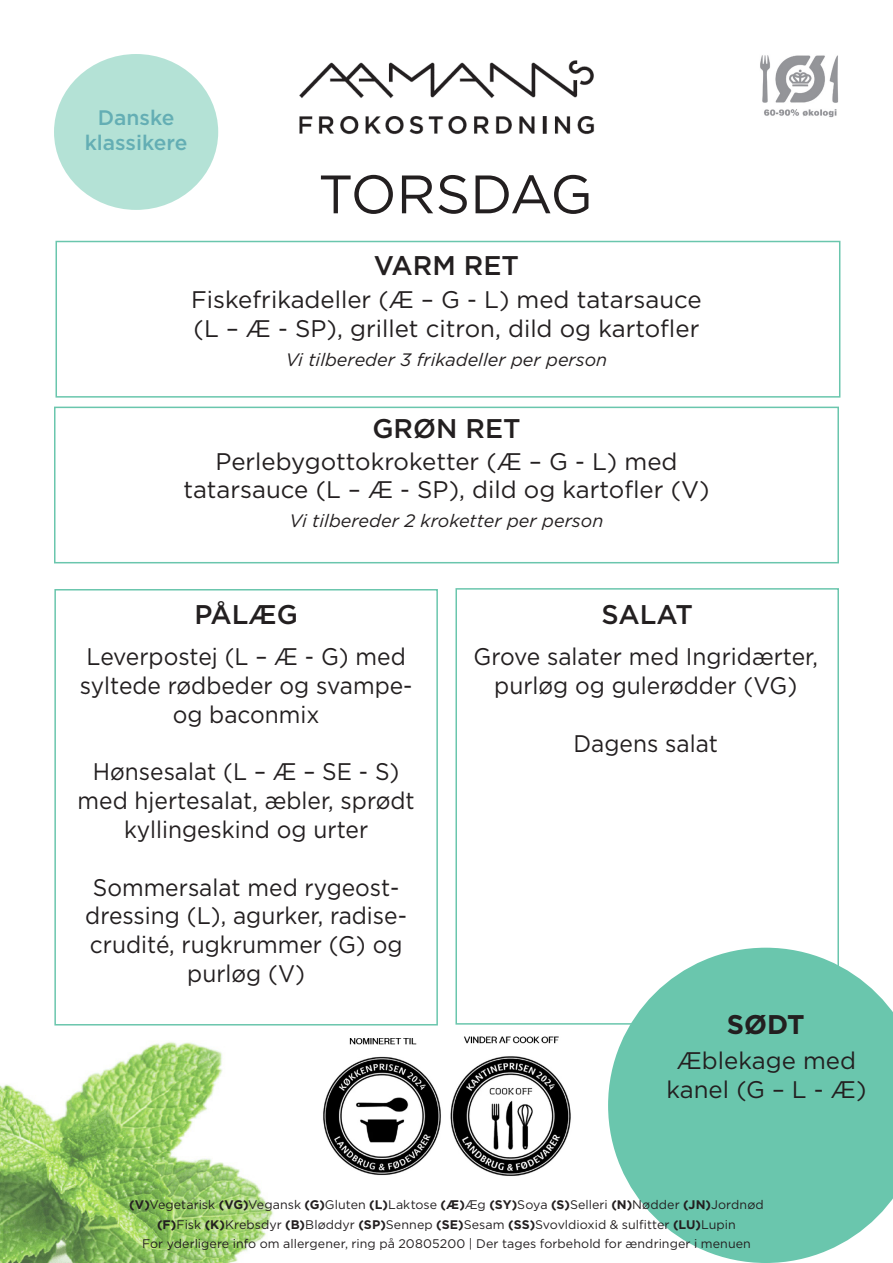
<style>
.page{position:relative;width:893px;height:1263px;background:#fff}
.page>*{position:absolute;margin:0;border:0;box-sizing:border-box;transform-origin:0 0}
.t1{font:54px "Gotham";letter-spacing:-.02em;color:#231f20}
.t2{font:500 27px "Gotham";color:#231f20}
.t3{font:700 27px "Gotham";color:#231f20}
.t4{font:24px/28.8px "Gotham";color:#231f20;text-align:center;scale:.95 1}
.t5{font:24px "Gotham";color:#231f20}
.t6{font:500 21px/25.2px "Gotham";color:#64aeb4;text-align:center}
.t7{font:italic 18px "Gotham";color:#231f20}
.t8{font:12.45px/19.5px "Gotham";letter-spacing:.005em;color:#231f20;text-align:center}
.s1{font-weight:700}
</style>
<div class="page">
<img style="left:760px;top:55px;width:78px;height:62px">
<img style="left:299px;top:60px;width:296px;height:75px">
<img style="left:323px;top:1036px;width:248px;height:140px">
<img style="left:0;top:1042px;width:273px;height:221px">
<div style="left:56px;top:241px;width:784px;height:157px;border:2px solid #6ac6ad"></div>
<div style="left:54px;top:407px;width:785px;height:156px;border:2px solid #6ac6ad"></div>
<svg style="left:608px;top:948px;width:285px;height:315px;fill:#6ac6ad"></svg>
<div style="left:54px;top:589px;width:384px;height:436px;border:2px solid #6ac6ad"></div>
<div style="left:455px;top:588px;width:384px;height:437px;border:2px solid #6ac6ad"></div>
<div style="left:54px;top:54px;width:164px;height:156px;background:#b4e2d6;border-radius:50%"></div>
<p class="t6" style="left:85px;top:105px;width:104px">Danske klassikere</p>
<h1 class="t1" style="left:318px;top:160px;width:276px">TORSDAG</h1>
<p class="t2" style="left:374px;top:247px;width:147px">VARM RET</p>
<p class="t5" style="left:191px;top:284px;width:512px">Fiskefrikadeller (Æ – G - L) med tatarsauce</p>
<p class="t5" style="left:194px;top:313px;width:507px">(L – Æ - SP), grillet citron, dild og kartofler</p>
<p class="t7" style="left:286px;top:348px;width:323px">Vi tilbereder 3 frikadeller per person</p>
<p class="t2" style="left:372px;top:411px;width:150px">GRØN RET</p>
<p class="t5" style="left:215px;top:446px;width:464px">Perlebygottokroketter (Æ – G - L) med</p>
<p class="t5" style="left:183px;top:475px;width:527px">tatarsauce (L – Æ - SP), dild og kartofler (V)</p>
<p class="t7" style="left:290px;top:509px;width:315px">Vi tilbereder 2 kroketter per person</p>
<p class="t2" style="left:194px;top:596px;width:105px">PÅLÆG</p>
<p class="t2" style="left:602px;top:596px;width:93px">SALAT</p>
<p class="t4" style="left:80px;top:642px;width:352px">Leverpostej (L – Æ - G) med syltede rødbeder og svampe&shy;og baconmix</p>
<p class="t4" style="left:78px;top:757px;width:356px">Hønsesalat (L – Æ – SE - S) med hjertesalat, æbler, sprødt kyllingeskind og urter</p>
<p class="t4" style="left:85px;top:872px;width:340px">Sommersalat med rygeost&shy;dressing (L), agurker, radise&shy;crudité, rugkrummer (G) og purløg (V)</p>
<p class="t4" style="left:473px;top:642px;width:364px">Grove salater med Ingridærter, purløg og gulerødder (VG)</p>
<p class="t4" style="left:573px;top:728px;width:154px">Dagens salat</p>
<p class="t3" style="left:727px;top:1006px;width:79px">SØDT</p>
<p class="t5" style="left:677px;top:1045px;width:181px">Æblekage med</p>
<p class="t5" style="left:666px;top:1074px;width:201px">kanel (G – L - Æ)</p>
<p class="t8" style="left:129px;top:1195px;width:636px"><span class="s1">(V)</span>Vegetarisk <span class="s1">(VG)</span>Vegansk <span class="s1">(G)</span>Gluten <span class="s1">(L)</span>Laktose <span class="s1">(Æ)</span>Æg <span class="s1">(SY)</span>Soya <span class="s1">(S)</span>Selleri <span class="s1">(N)</span>Nødder <span class="s1">(JN)</span>Jordnød <span class="s1">(F)</span>Fisk <span class="s1">(K)</span>Krebsdyr <span class="s1">(B)</span>Bløddyr <span class="s1">(SP)</span>Sennep <span class="s1">(SE)</span>Sesam <span class="s1">(SS)</span>Svovldioxid &amp; sulfitter <span class="s1">(LU)</span>Lupin<br>For yderligere info om allergener, ring på 20805200 | Der tages forbehold for ændringer i menuen</p>
</div>
